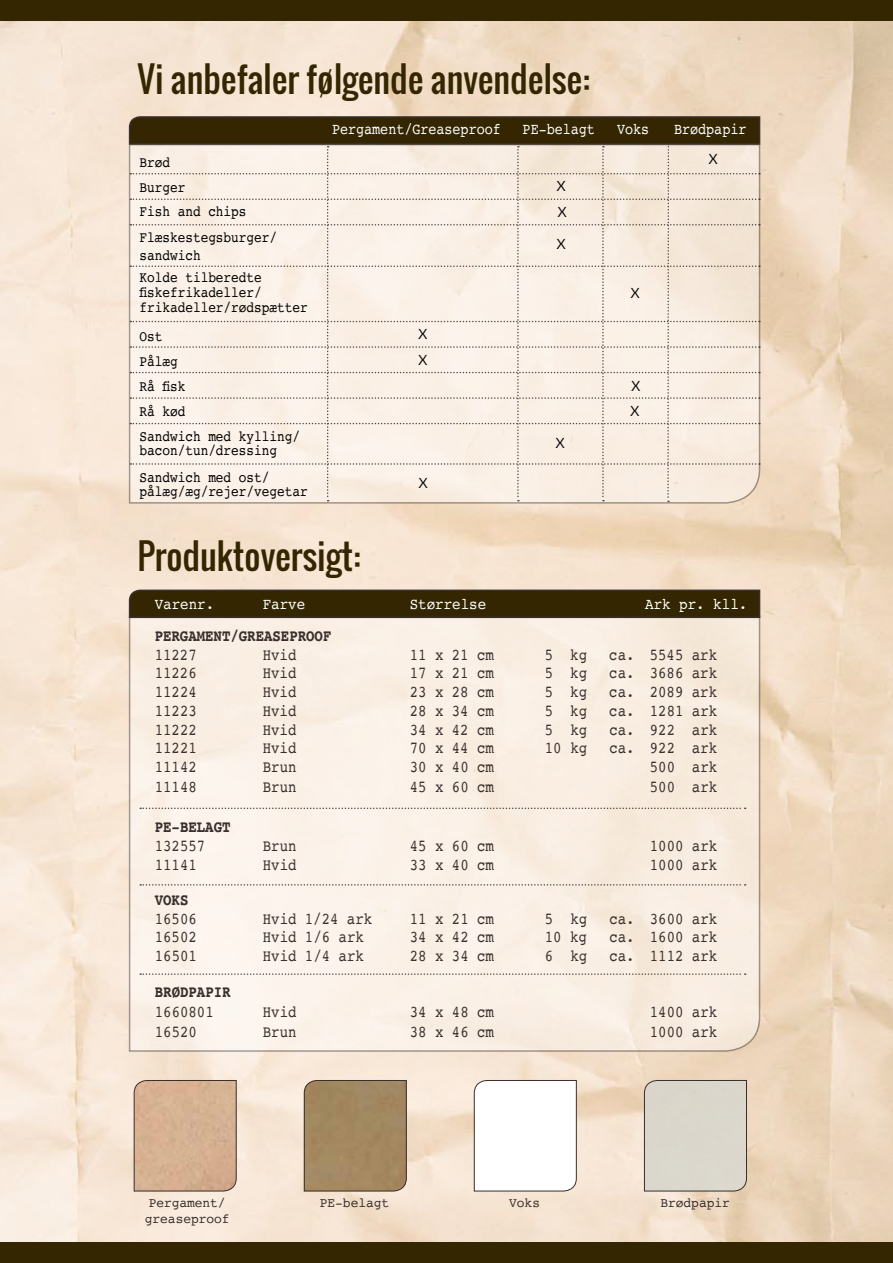
<style>
.page{position:relative;width:893px;height:1263px;background:#fff}
.page>*{position:absolute;margin:0;border:0;box-sizing:border-box;transform-origin:0 0}
.t1{font:34.5px "Oswald";color:#342600}
.t2{font:16.5px "Courier";color:#392f2c;scale:.85 1}
.t3{font:700 16.5px "Courier";color:#392f2c;scale:.85 1}
.t4{font:15.75px "Courier";color:#fff;scale:.85 1}
.t5{font:15.75px "Courier";color:#fff;scale:.9 1}
.t6{font:15px/25px "Courier";color:#000;scale:.85 1}
.t7{font:15px/25.5px "Eurostile Regular WAE";color:#000}
.t8{font:13.5px/16.5px "Courier";color:#392f2c;scale:.95 1}
</style>
<div class="page">
<img style="left:0;top:20px;width:893px;height:1223px">
<img style="left:0;top:410px;width:1px;height:268px">
<img style="left:0;top:846px;width:1px;height:268px">
<svg style="left:128px;top:619px;width:633px;height:433px;background:#f8eee3"></svg>
<svg style="left:128px;top:589px;width:633px;height:30px;background:#3e3110"></svg>
<svg style="left:140px;top:807px;width:606px;height:2px"></svg>
<svg style="left:140px;top:884px;width:606px;height:2px"></svg>
<svg style="left:140px;top:973px;width:606px;height:2px"></svg>
<svg style="left:128px;top:115px;width:633px;height:387px;background:#e7dcd0"></svg>
<div style="left:0;top:1243px;width:893px;height:20px;background:#342600"></div>
<div style="left:0;top:0;width:893px;height:20px;background:#342600"></div>
<div style="left:304px;top:1080px;width:103px;height:111px;background:#a38860"></div>
<svg style="left:134px;top:1080px;width:102px;height:111px;background:#d1ad8f"></svg>
<div style="left:644px;top:1080px;width:103px;height:111px;background:#dad7cc"></div>
<svg style="left:474px;top:1080px;width:103px;height:111px"></svg>
<h1 class="t1" style="left:137px;top:53px;width:454px">Vi anbefaler følgende anvendelse:</h1>
<p class="t4" style="left:332px;top:117px;width:200px">Pergament/Greaseproof</p>
<p class="t4" style="left:523px;top:117px;width:87px">PE-belagt</p>
<p class="t4" style="left:617px;top:117px;width:39px">Voks</p>
<p class="t4" style="left:674px;top:117px;width:87px">Brødpapir</p>
<p class="t6" style="left:139px;top:149px;width:164px">Brød<br>Burger<br>Fish and chips<br>Flæskestegsburger/</p>
<p class="t6" style="left:139px;top:244px;width:146px;line-height:22.5px">sandwich<br>Kolde tilberedte</p>
<p class="t6" style="left:139px;top:285px;width:200px;line-height:15px">fiskefrikadeller/ frikadeller/rødspætter</p>
<p class="t6" style="left:139px;top:323px;width:191px">Ost<br>Pålæg<br>Rå fisk<br>Rå kød<br>Sandwich med kylling/</p>
<p class="t6" style="left:139px;top:437px;width:164px;line-height:26.2px">bacon/tun/dressing<br>Sandwich med ost/</p>
<p class="t6" style="left:139px;top:478px;width:200px">pålæg/æg/rejer/vegetar</p>
<p class="t7" style="left:709px;top:146px;width:10px">X</p>
<p class="t7" style="left:557px;top:174px;width:11px">X<br>X</p>
<p class="t7" style="left:557px;top:232px;width:10px">X</p>
<p class="t7" style="left:631px;top:280px;width:10px">X</p>
<p class="t7" style="left:418px;top:322px;width:10px">X<br>X</p>
<p class="t7" style="left:631px;top:374px;width:11px;line-height:24.9px">X<br>X</p>
<p class="t7" style="left:556px;top:430px;width:10px">X</p>
<p class="t7" style="left:419px;top:470px;width:10px">X</p>
<h1 class="t1" style="left:137px;top:530px;width:225px">Produktoversigt:</h1>
<p class="t5" style="left:155px;top:592px;width:68px">Varenr.</p>
<p class="t5" style="left:263px;top:592px;width:49px">Farve</p>
<p class="t5" style="left:410px;top:592px;width:87px">Størrelse</p>
<p class="t5" style="left:645px;top:592px;width:115px">Ark pr. kll.</p>
<p class="t3" style="left:155px;top:622px;width:209px">PERGAMENT/GREASEPROOF</p>
<p class="t2" style="left:155px;top:642px;width:51px">11227</p>
<p class="t2" style="left:263px;top:642px;width:41px">Hvid</p>
<p class="t2" style="left:410px;top:642px;width:100px">11 x 21 cm</p>
<p class="t2" style="left:545px;top:642px;width:51px">5 kg</p>
<p class="t2" style="left:609px;top:642px;width:128px">ca. 5545 ark</p>
<p class="t2" style="left:155px;top:660px;width:51px">11226</p>
<p class="t2" style="left:263px;top:660px;width:41px">Hvid</p>
<p class="t2" style="left:410px;top:660px;width:100px">17 x 21 cm</p>
<p class="t2" style="left:545px;top:660px;width:51px">5 kg</p>
<p class="t2" style="left:609px;top:660px;width:128px">ca. 3686 ark</p>
<p class="t2" style="left:155px;top:679px;width:51px">11224</p>
<p class="t2" style="left:263px;top:679px;width:41px">Hvid</p>
<p class="t2" style="left:410px;top:679px;width:100px">23 x 28 cm</p>
<p class="t2" style="left:545px;top:679px;width:51px">5 kg</p>
<p class="t2" style="left:609px;top:679px;width:128px">ca. 2089 ark</p>
<p class="t2" style="left:155px;top:698px;width:51px">11223</p>
<p class="t2" style="left:263px;top:698px;width:41px">Hvid</p>
<p class="t2" style="left:410px;top:698px;width:100px">28 x 34 cm</p>
<p class="t2" style="left:545px;top:698px;width:51px">5 kg</p>
<p class="t2" style="left:609px;top:698px;width:128px">ca. 1281 ark</p>
<p class="t2" style="left:155px;top:717px;width:51px">11222</p>
<p class="t2" style="left:263px;top:717px;width:41px">Hvid</p>
<p class="t2" style="left:410px;top:717px;width:100px">34 x 42 cm</p>
<p class="t2" style="left:545px;top:717px;width:51px">5 kg</p>
<p class="t2" style="left:609px;top:717px;width:128px">ca. 922 ark</p>
<p class="t2" style="left:155px;top:735px;width:51px">11221</p>
<p class="t2" style="left:263px;top:735px;width:41px">Hvid</p>
<p class="t2" style="left:410px;top:735px;width:100px">70 x 44 cm</p>
<p class="t2" style="left:545px;top:735px;width:51px">10 kg</p>
<p class="t2" style="left:609px;top:735px;width:128px">ca. 922 ark</p>
<p class="t2" style="left:155px;top:754px;width:51px">11142</p>
<p class="t2" style="left:263px;top:754px;width:41px">Brun</p>
<p class="t2" style="left:410px;top:754px;width:100px">30 x 40 cm</p>
<p class="t2" style="left:650px;top:754px;width:81px">500 ark</p>
<p class="t2" style="left:155px;top:774px;width:51px">11148</p>
<p class="t2" style="left:263px;top:774px;width:41px">Brun</p>
<p class="t2" style="left:410px;top:774px;width:100px">45 x 60 cm</p>
<p class="t2" style="left:650px;top:774px;width:81px">500 ark</p>
<p class="t3" style="left:155px;top:813px;width:91px">PE-BELAGT</p>
<p class="t2" style="left:155px;top:833px;width:61px">132557</p>
<p class="t2" style="left:263px;top:833px;width:41px">Brun</p>
<p class="t2" style="left:410px;top:833px;width:100px">45 x 60 cm</p>
<p class="t2" style="left:650px;top:833px;width:81px">1000 ark</p>
<p class="t2" style="left:155px;top:852px;width:51px">11141</p>
<p class="t2" style="left:263px;top:852px;width:41px">Hvid</p>
<p class="t2" style="left:410px;top:852px;width:100px">33 x 40 cm</p>
<p class="t2" style="left:650px;top:852px;width:81px">1000 ark</p>
<p class="t3" style="left:155px;top:886px;width:41px">VOKS</p>
<p class="t2" style="left:155px;top:906px;width:51px">16506</p>
<p class="t2" style="left:263px;top:906px;width:130px">Hvid 1/24 ark</p>
<p class="t2" style="left:410px;top:906px;width:100px">11 x 21 cm</p>
<p class="t2" style="left:545px;top:906px;width:51px">5 kg</p>
<p class="t2" style="left:609px;top:906px;width:128px">ca. 3600 ark</p>
<p class="t2" style="left:155px;top:924px;width:51px">16502</p>
<p class="t2" style="left:263px;top:924px;width:120px">Hvid 1/6 ark</p>
<p class="t2" style="left:410px;top:924px;width:100px">34 x 42 cm</p>
<p class="t2" style="left:545px;top:924px;width:51px">10 kg</p>
<p class="t2" style="left:609px;top:924px;width:128px">ca. 1600 ark</p>
<p class="t2" style="left:155px;top:943px;width:51px">16501</p>
<p class="t2" style="left:263px;top:943px;width:120px">Hvid 1/4 ark</p>
<p class="t2" style="left:410px;top:943px;width:100px">28 x 34 cm</p>
<p class="t2" style="left:545px;top:943px;width:51px">6 kg</p>
<p class="t2" style="left:609px;top:943px;width:128px">ca. 1112 ark</p>
<p class="t3" style="left:155px;top:979px;width:91px">BRØDPAPIR</p>
<p class="t2" style="left:155px;top:999px;width:71px">1660801</p>
<p class="t2" style="left:263px;top:999px;width:41px">Hvid</p>
<p class="t2" style="left:410px;top:999px;width:100px">34 x 48 cm</p>
<p class="t2" style="left:650px;top:999px;width:81px">1400 ark</p>
<p class="t2" style="left:155px;top:1019px;width:51px">16520</p>
<p class="t2" style="left:263px;top:1019px;width:41px">Brun</p>
<p class="t2" style="left:410px;top:1019px;width:100px">38 x 46 cm</p>
<p class="t2" style="left:650px;top:1019px;width:81px">1000 ark</p>
<p class="t8" style="left:145px;top:1194px;width:91px">Pergament/ greaseproof</p>
<p class="t8" style="left:320px;top:1194px;width:74px">PE-belagt</p>
<p class="t8" style="left:509px;top:1194px;width:34px">Voks</p>
<p class="t8" style="left:660px;top:1194px;width:74px">Brødpapir</p>
</div>
